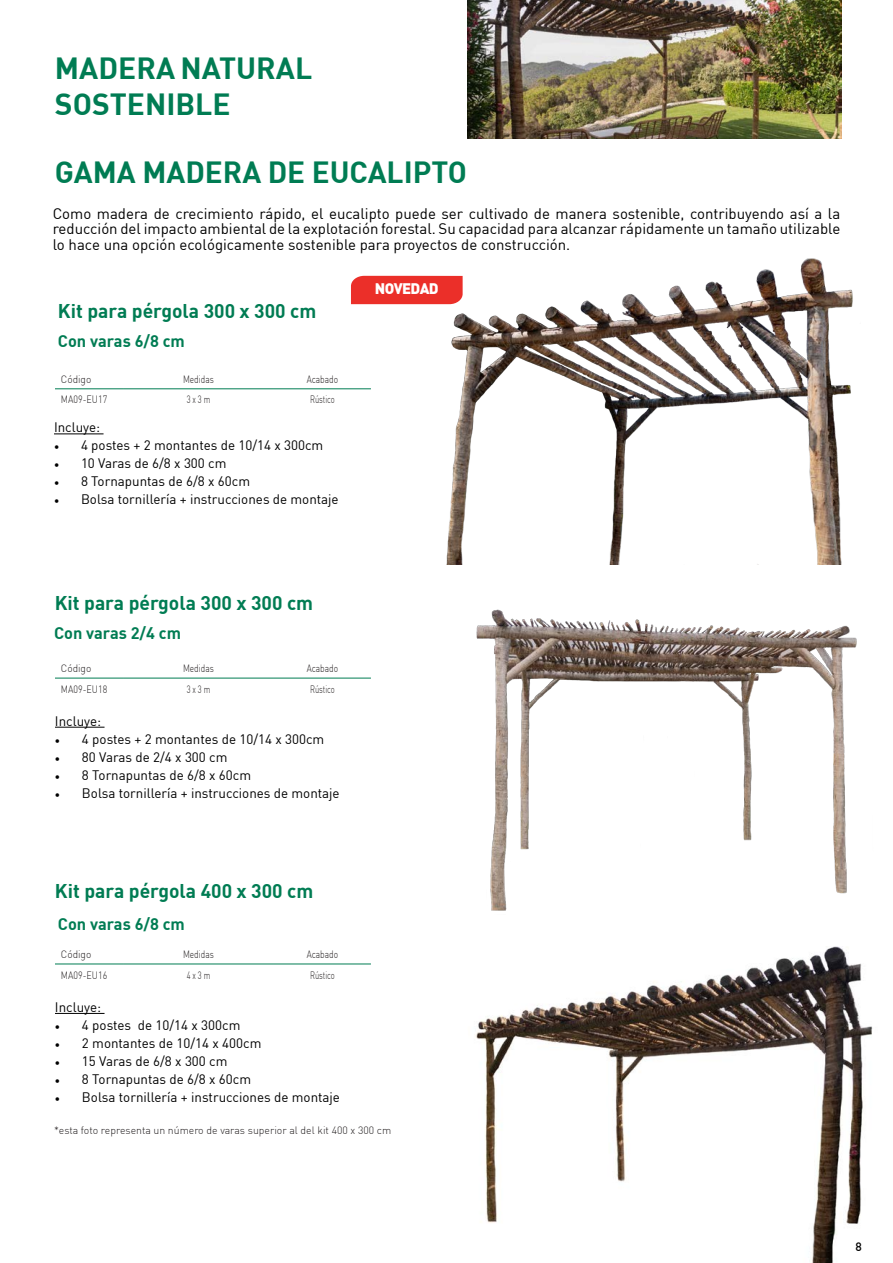
<style>
.page{position:relative;width:893px;height:1263px;background:#fff}
.page>*{position:absolute;margin:0;border:0;box-sizing:border-box;transform-origin:0 0}
.t1{font:700 30px/36px "DIN";color:#007c53}
.t2{font:700 19.5px "DIN";color:#007c53}
.t3{font:700 16.5px "DIN";color:#007c53}
.t4{font:15px/15.3px "DIN";color:#000;text-align:justify}
.t5{font:900 15px "DIN";letter-spacing:-.04em;color:#fff}
.t6{font:13.5px "DIN";color:#000001}
.t7{font:500 12px "DIN";color:#000}
.t8{font:300 10.5px "DIN";color:#231f20}
.t9{font:300 10.5px "DIN";color:#231f20;scale:.8 1}
.t10{font:300 10.5px "DIN";color:#231f20;scale:.72 1}
.t11{font:300 10.5px "DIN";color:#231f20;scale:.85 1}
.t12{font:300 10.5px "DIN";color:#231f20;scale:.96 1}
.s1{font-family:"Minion Pro"}
.s2{color:#fff}
</style>
<div class="page">
<img style="left:475px;top:947px;width:398px;height:316px">
<img style="left:467px;top:0;width:374px;height:139px">
<hr style="left:54px;top:433px;width:50px;height:1px;background:#000001">
<hr style="left:55px;top:1013px;width:50px;height:1px;background:#000001">
<hr style="left:55px;top:727px;width:50px;height:1px;background:#000001">
<hr style="left:55px;top:389px;width:68px;height:1px;background:#007c53">
<hr style="left:123px;top:389px;width:151px;height:1px;background:#007c53">
<hr style="left:274px;top:389px;width:97px;height:1px;background:#007c53">
<hr style="left:55px;top:678px;width:68px;height:1px;background:#007c53">
<hr style="left:123px;top:678px;width:151px;height:1px;background:#007c53">
<hr style="left:274px;top:678px;width:97px;height:1px;background:#007c53">
<hr style="left:55px;top:964px;width:68px;height:1px;background:#007c53">
<hr style="left:123px;top:964px;width:151px;height:1px;background:#007c53">
<hr style="left:274px;top:964px;width:97px;height:1px;background:#007c53">
<img style="left:476px;top:609px;width:381px;height:302px">
<img style="left:430px;top:258px;width:423px;height:307px">
<div style="left:351px;top:276px;width:112px;height:28px;background:#eb2f29"></div>
<p class="t1" style="left:55px;top:51px;width:259px">MADERA NATURAL<br>SOSTENIBLE</p>
<p class="t1" style="left:55px;top:155px;width:413px">GAMA MADERA DE EUCALIPTO</p>
<p class="t4" style="left:53px;top:207px;width:789px">Como madera de crecimiento rápido, el eucalipto puede ser cultivado de manera sostenible, contribuyendo así a la reducción del impacto ambiental de la explotación forestal. Su capacidad para alcanzar rápidamente un tamaño utilizable lo hace una opción ecológicamente sostenible para proyectos de construcción.</p>
<p class="t2" style="left:58px;top:302px;width:260px">Kit para pérgola 300 x 300 cm</p>
<p class="t3" style="left:58px;top:333px;width:128px">Con varas 6/8 cm</p>
<p class="t12" style="left:61px;top:374px;width:33px">Código</p>
<p class="t9" style="left:183px;top:374px;width:40px">Medidas</p>
<p class="t9" style="left:307px;top:374px;width:41px">Acabado</p>
<p class="t11" style="left:61px;top:395px;width:56px">MA09-EU17</p>
<p class="t10" style="left:187px;top:395px;width:34px">3 x 3 m</p>
<p class="t10" style="left:310px;top:395px;width:36px">Rústico</p>
<p class="t6" style="left:54px;top:421px;width:48px">Incluye:</p>
<p class="t6" style="left:54px;top:439px;width:271px"><span class="s1">•</span> 4 postes + 2 montantes de 10/14 x 300cm</p>
<p class="t6" style="left:54px;top:457px;width:174px"><span class="s1">•</span> 10 Varas de 6/8 x 300 cm</p>
<p class="t6" style="left:54px;top:475px;width:198px"><span class="s1">•</span> 8 Tornapuntas de 6/8 x 60cm</p>
<p class="t6" style="left:54px;top:493px;width:286px"><span class="s1">•</span> Bolsa tornillería + instrucciones de montaje</p>
<p class="t2" style="left:55px;top:593px;width:260px">Kit para pérgola 300 x 300 cm</p>
<p class="t3" style="left:54px;top:625px;width:128px">Con varas 2/4 cm</p>
<p class="t12" style="left:61px;top:663px;width:33px">Código</p>
<p class="t9" style="left:183px;top:663px;width:40px">Medidas</p>
<p class="t9" style="left:307px;top:663px;width:41px">Acabado</p>
<p class="t11" style="left:61px;top:684px;width:56px">MA09-EU18</p>
<p class="t10" style="left:187px;top:684px;width:34px">3 x 3 m</p>
<p class="t10" style="left:310px;top:684px;width:36px">Rústico</p>
<p class="t6" style="left:55px;top:715px;width:48px">Incluye:</p>
<p class="t6" style="left:55px;top:733px;width:271px"><span class="s1">•</span> 4 postes + 2 montantes de 10/14 x 300cm</p>
<p class="t6" style="left:55px;top:751px;width:174px"><span class="s1">•</span> 80 Varas de 2/4 x 300 cm</p>
<p class="t6" style="left:55px;top:769px;width:198px"><span class="s1">•</span> 8 Tornapuntas de 6/8 x 60cm</p>
<p class="t6" style="left:55px;top:787px;width:286px"><span class="s1">•</span> Bolsa tornillería + instrucciones de montaje</p>
<p class="t2" style="left:55px;top:882px;width:260px">Kit para pérgola 400 x 300 cm</p>
<p class="t3" style="left:58px;top:916px;width:128px">Con varas 6/8 cm</p>
<p class="t12" style="left:61px;top:949px;width:33px">Código</p>
<p class="t9" style="left:183px;top:949px;width:40px">Medidas</p>
<p class="t9" style="left:307px;top:949px;width:41px">Acabado</p>
<p class="t11" style="left:61px;top:970px;width:56px">MA09-EU16</p>
<p class="t10" style="left:187px;top:970px;width:34px">4 x 3 m</p>
<p class="t10" style="left:310px;top:970px;width:36px">Rústico</p>
<p class="t6" style="left:55px;top:1001px;width:48px">Incluye:</p>
<p class="t6" style="left:55px;top:1019px;width:187px"><span class="s1">•</span> 4 postes de 10/14 x 300cm</p>
<p class="t6" style="left:55px;top:1037px;width:208px"><span class="s1">•</span> 2 montantes de 10/14 x 400cm</p>
<p class="t6" style="left:55px;top:1055px;width:174px"><span class="s1">•</span> 15 Varas de 6/8 x 300 cm</p>
<p class="t6" style="left:55px;top:1073px;width:198px"><span class="s1">•</span> 8 Tornapuntas de 6/8 x 60cm</p>
<p class="t6" style="left:55px;top:1091px;width:286px"><span class="s1">•</span> Bolsa tornillería + instrucciones de montaje</p>
<p class="t5" style="left:375px;top:281px;width:65px">NOVEDAD</p>
<p class="t8" style="left:54px;top:1125px;width:339px">*esta foto representa un número de varas superior al del kit 400 x 300 cm</p>
<p class="t7" style="left:855px;top:1241px;width:14px">8<span class="s2">9</span></p>
</div>
